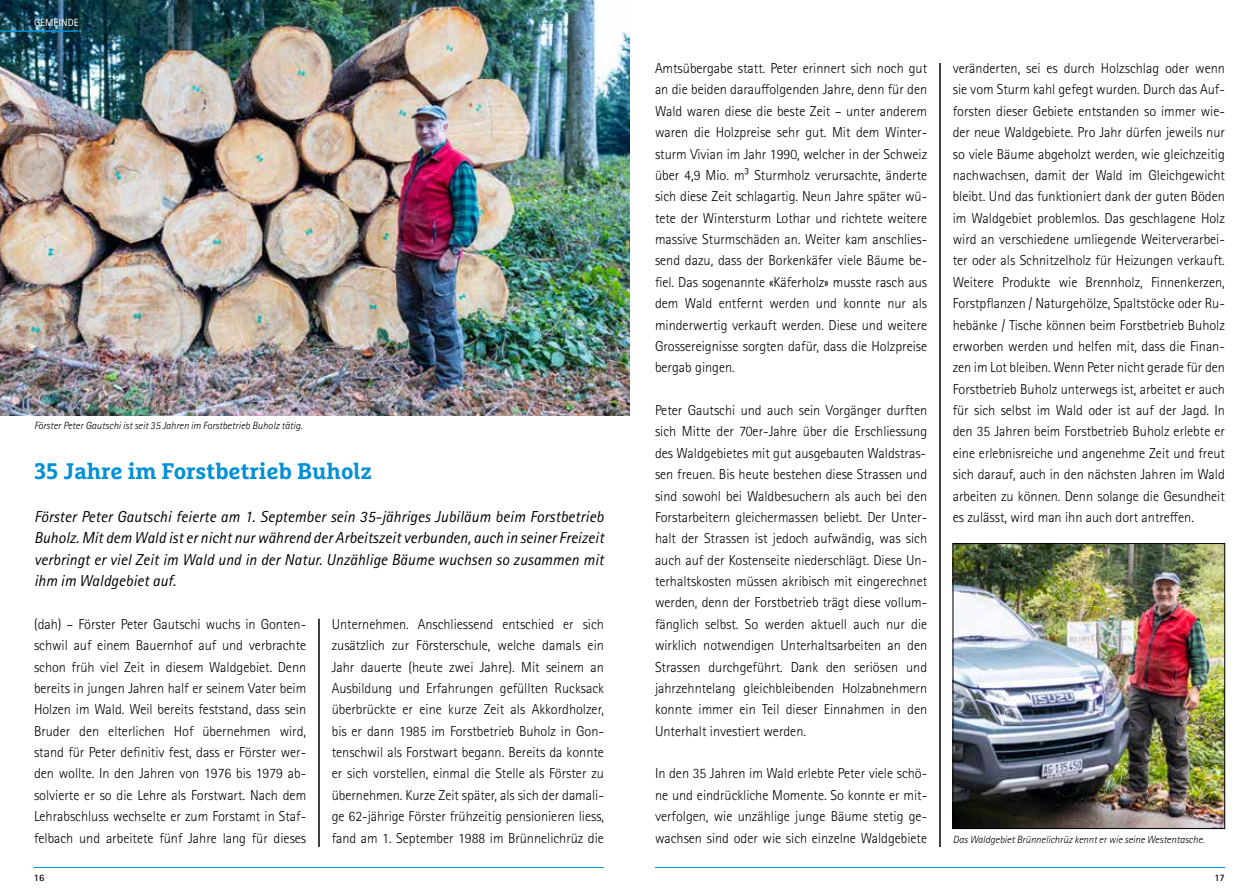
<style>
.page{position:relative;width:1259px;height:893px;background:#fff}
.page>*{position:absolute;margin:0;border:0;box-sizing:border-box;transform-origin:0 0}
.t1{font:700 22.5px "Marselis Slab Pro";color:#0090d6}
.t2{font:italic 15.9px/21.3px "Rotis Sans Serif Std";letter-spacing:.005em;color:#000;text-align:justify}
.t3{font:300 14.4px/21.3px "Rotis Sans Serif Std";color:#000;text-align:justify}
.t4{font:italic 300 10.5px "Rotis Sans Serif Std";color:#000}
.t5{font:10.5px "Rotis Sans Serif Std";color:#fff}
.t6{font:700 9.9px "Rotis Sans Serif Std";color:#000}
</style>
<div class="page">
<hr style="left:319px;top:619px;width:1px;height:228px;background:#000">
<hr style="left:939px;top:63px;width:1px;height:784px;background:#000">
<img style="left:0;top:0;width:629px;height:415px">
<img style="left:954px;top:545px;width:269px;height:282px">
<div style="left:952px;top:543px;width:273px;height:286px;border:1px solid #000"></div>
<hr style="left:655px;top:867px;width:570px;height:1px;background:#0090d6">
<hr style="left:0;top:30px;width:79px;height:2px;background:#0090d6">
<hr style="left:34px;top:867px;width:570px;height:1px;background:#0090d6">
<p class="t5" style="left:34px;top:16px;width:46px">GEMEINDE</p>
<p class="t4" style="left:34px;top:419px;width:270px">Förster Peter Gautschi ist seit 35 Jahren im Forstbetrieb Buholz tätig.</p>
<h1 class="t1" style="left:34px;top:457px;width:339px">35 Jahre im Forstbetrieb Buholz</h1>
<p class="t2" style="left:34px;top:506px;width:571px">Förster Peter Gautschi feierte am 1. September sein 35-jähriges Jubiläum beim Forstbetrieb Buholz. Mit dem Wald ist er nicht nur während der Arbeitszeit verbunden, auch in seiner Freizeit verbringt er viel Zeit im Wald und in der Natur. Unzählige Bäume wuchsen so zusammen mit ihm im Waldgebiet auf.</p>
<p class="t3" style="left:34px;top:613px;width:274px">(dah) – Förster Peter Gautschi wuchs in Gonten&shy;schwil auf einem Bauernhof auf und verbrachte schon früh viel Zeit in diesem Waldgebiet. Denn bereits in jungen Jahren half er seinem Vater beim Holzen im Wald. Weil bereits feststand, dass sein Bruder den elterlichen Hof übernehmen wird, stand für Peter definitiv fest, dass er Förster wer&shy;den wollte. In den Jahren von 1976 bis 1979 ab&shy;solvierte er so die Lehre als Forstwart. Nach dem Lehrabschluss wechselte er zum Forstamt in Staf&shy;felbach und arbeitete fünf Jahre lang für dieses</p>
<p class="t3" style="left:332px;top:613px;width:274px">Unternehmen. Anschliessend entschied er sich zusätzlich zur Försterschule, welche damals ein Jahr dauerte (heute zwei Jahre). Mit seinem an Ausbildung und Erfahrungen gefüllten Rucksack überbrückte er eine kurze Zeit als Akkordholzer, bis er dann 1985 im Forstbetrieb Buholz in Gon&shy;tenschwil als Forstwart begann. Bereits da konnte er sich vorstellen, einmal die Stelle als Förster zu übernehmen. Kurze Zeit später, als sich der damali&shy;ge 62-jährige Förster frühzeitig pensionieren liess, fand am 1. September 1988 im Brünnelichrüz die</p>
<p class="t6" style="left:34px;top:871px;width:12px">16</p>
<p class="t3" style="left:655px;top:58px;width:274px">Amtsübergabe statt. Peter erinnert sich noch gut an die beiden darauffolgenden Jahre, denn für den Wald waren diese die beste Zeit – unter anderem waren die Holzpreise sehr gut. Mit dem Winter&shy;sturm Vivian im Jahr 1990, welcher in der Schweiz über 4,9 Mio. m³ Sturmholz verursachte, änderte sich diese Zeit schlagartig. Neun Jahre später wü&shy;tete der Wintersturm Lothar und richtete weitere massive Sturmschäden an. Weiter kam anschlies&shy;send dazu, dass der Borkenkäfer viele Bäume be&shy;fiel. Das sogenannte «Käferholz» musste rasch aus dem Wald entfernt werden und konnte nur als minderwertig verkauft werden. Diese und weitere Grossereignisse sorgten dafür, dass die Holzpreise bergab gingen.</p>
<p class="t3" style="left:655px;top:400px;width:274px">Peter Gautschi und auch sein Vorgänger durften sich Mitte der 70er-Jahre über die Erschliessung des Waldgebietes mit gut ausgebauten Waldstras&shy;sen freuen. Bis heute bestehen diese Strassen und sind sowohl bei Waldbesuchern als auch bei den Forstarbeitern gleichermassen beliebt. Der Unter&shy;halt der Strassen ist jedoch aufwändig, was sich auch auf der Kostenseite niederschlägt. Diese Un&shy;terhaltskosten müssen akribisch mit eingerechnet werden, denn der Forstbetrieb trägt diese vollum&shy;fänglich selbst. So werden aktuell auch nur die wirklich notwendigen Unterhaltsarbeiten an den Strassen durchgeführt. Dank den seriösen und jahrzehntelang gleichbleibenden Holzabnehmern konnte immer ein Teil dieser Einnahmen in den Unterhalt investiert werden.</p>
<p class="t3" style="left:655px;top:763px;width:274px">In den 35 Jahren im Wald erlebte Peter viele schö&shy;ne und eindrückliche Momente. So konnte er mit&shy;verfolgen, wie unzählige junge Bäume stetig ge&shy;wachsen sind oder wie sich einzelne Waldgebiete</p>
<p class="t3" style="left:952px;top:58px;width:274px">veränderten, sei es durch Holzschlag oder wenn sie vom Sturm kahl gefegt wurden. Durch das Auf&shy;forsten dieser Gebiete entstanden so immer wie&shy;der neue Waldgebiete. Pro Jahr dürfen jeweils nur so viele Bäume abgeholzt werden, wie gleichzeitig nachwachsen, damit der Wald im Gleichgewicht bleibt. Und das funktioniert dank der guten Böden im Waldgebiet problemlos. Das geschlagene Holz wird an verschiedene umliegende Weiterverarbei&shy;ter oder als Schnitzelholz für Heizungen verkauft.<br>Weitere Produkte wie Brennholz, Finnenkerzen, Forstpflanzen / Naturgehölze, Spaltstöcke oder Ru&shy;hebänke / Tische können beim Forstbetrieb Buholz erworben werden und helfen mit, dass die Finan&shy;zen im Lot bleiben. Wenn Peter nicht gerade für den Forstbetrieb Buholz unterwegs ist, arbeitet er auch für sich selbst im Wald oder ist auf der Jagd. In den 35 Jahren beim Forstbetrieb Buholz erlebte er eine erlebnisreiche und angenehme Zeit und freut sich darauf, auch in den nächsten Jahren im Wald arbeiten zu können. Denn solange die Gesundheit es zulässt, wird man ihn auch dort antreffen.</p>
<p class="t4" style="left:952px;top:833px;width:253px">Das Waldgebiet Brünnelichrüz kennt er wie seine Westentasche.</p>
<p class="t6" style="left:1214px;top:871px;width:12px">17</p>
</div>
